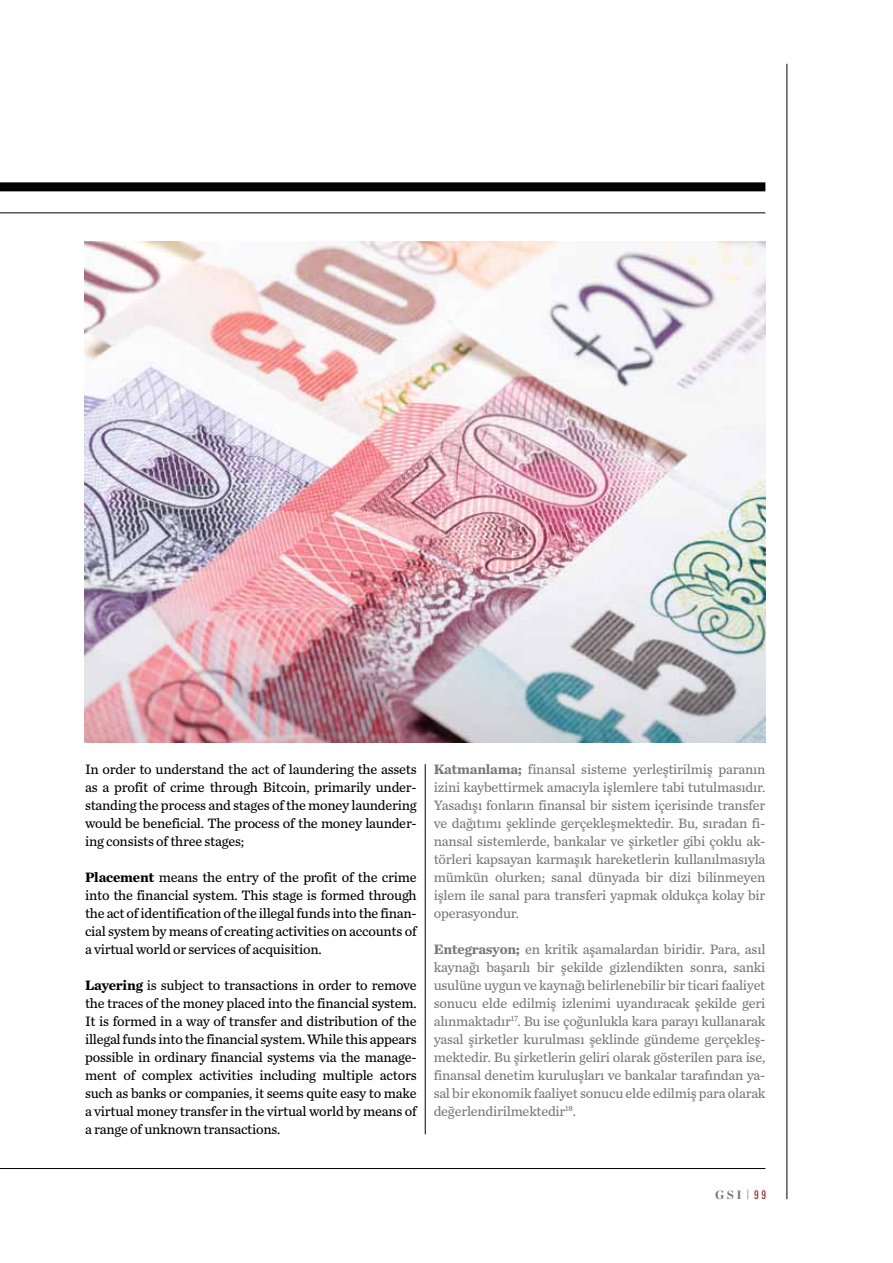
<style>
.page{position:relative;width:893px;height:1263px;background:#fff}
.page>*{position:absolute;margin:0;border:0;box-sizing:border-box;transform-origin:0 0}
.t1{font:14.25px/18px "Chronicle Text G3";letter-spacing:-.015em;color:#77787b;text-align:justify}
.t2{font:14.25px/18px "Chronicle Text G3";letter-spacing:-.015em;color:#000;text-align:justify}
.t3{font:900 12px "Chronicle Display";color:#77787b}
.s1{font-weight:700}
.s2{font-family:"Flama Condensed Basic";font-weight:400}
.s3{font-family:"Flama Condensed Basic";font-weight:400;color:#87171a}
</style>
<div class="page">
<div style="left:0;top:182px;width:765px;height:9px;background:#000"></div>
<hr style="left:0;top:213px;width:765px;height:1px;background:#000">
<hr style="left:787px;top:64px;width:1px;height:1135px;background:#000">
<hr style="left:0;top:1168px;width:765px;height:1px;background:#000">
<hr style="left:425px;top:764px;width:1px;height:370px;background:#000">
<img style="left:85px;top:242px;width:680px;height:501px">
<p class="t2" style="left:85px;top:759px;width:333px">In order to understand the act of laundering the assets as a profit of crime through Bitcoin, primarily under&shy;standing the process and stages of the money laundering would be beneficial. The process of the money launder&shy;ing consists of three stages;</p>
<p class="t2" style="left:85px;top:867px;width:333px"><span class="s1">Placement</span> means the entry of the profit of the crime into the financial system. This stage is formed through the act of identification of the illegal funds into the finan&shy;cial system by means of creating activities on accounts of a virtual world or services of acquisition.</p>
<p class="t2" style="left:85px;top:975px;width:333px"><span class="s1">Layering</span> is subject to transactions in order to remove the traces of the money placed into the financial system.<br>It is formed in a way of transfer and distribution of the illegal funds into the financial system. While this appears possible in ordinary financial systems via the manage&shy;ment of complex activities including multiple actors such as banks or companies, it seems quite easy to make a virtual money transfer in the virtual world by means of a range of unknown transactions.</p>
<p class="t1" style="left:434px;top:759px;width:333px"><span class="s1">Katmanlama;</span> finansal sisteme yerleştirilmiş paranın izini kaybettirmek amacıyla işlemlere tabi tutulmasıdır.<br>Yasadışı fonların finansal bir sistem içerisinde transfer ve dağıtımı şeklinde gerçekleşmektedir. Bu, sıradan fi&shy;nansal sistemlerde, bankalar ve şirketler gibi çoklu ak&shy;törleri kapsayan karmaşık hareketlerin kullanılmasıyla mümkün olurken; sanal dünyada bir dizi bilinmeyen işlem ile sanal para transferi yapmak oldukça kolay bir operasyondur.</p>
<p class="t1" style="left:434px;top:939px;width:333px"><span class="s1">Entegrasyon;</span> en kritik aşamalardan biridir. Para, asıl kaynağı başarılı bir şekilde gizlendikten sonra, sanki usulüne uygun ve kaynağı belirlenebilir bir ticari faaliyet sonucu elde edilmiş izlenimi uyandıracak şekilde geri alınmaktadır<sup>17</sup>. Bu ise çoğunlukla kara parayı kullanarak yasal şirketler kurulması şeklinde gündeme gerçekleş&shy;mektedir. Bu şirketlerin geliri olarak gösterilen para ise, finansal denetim kuruluşları ve bankalar tarafından ya&shy;sal bir ekonomik faaliyet sonucu elde edilmiş para olarak değerlendirilmektedir<sup>18</sup>.</p>
<p class="t3" style="left:715px;top:1185px;width:52px">gsi <span class="s2">|</span> <span class="s3">99</span></p>
</div>
